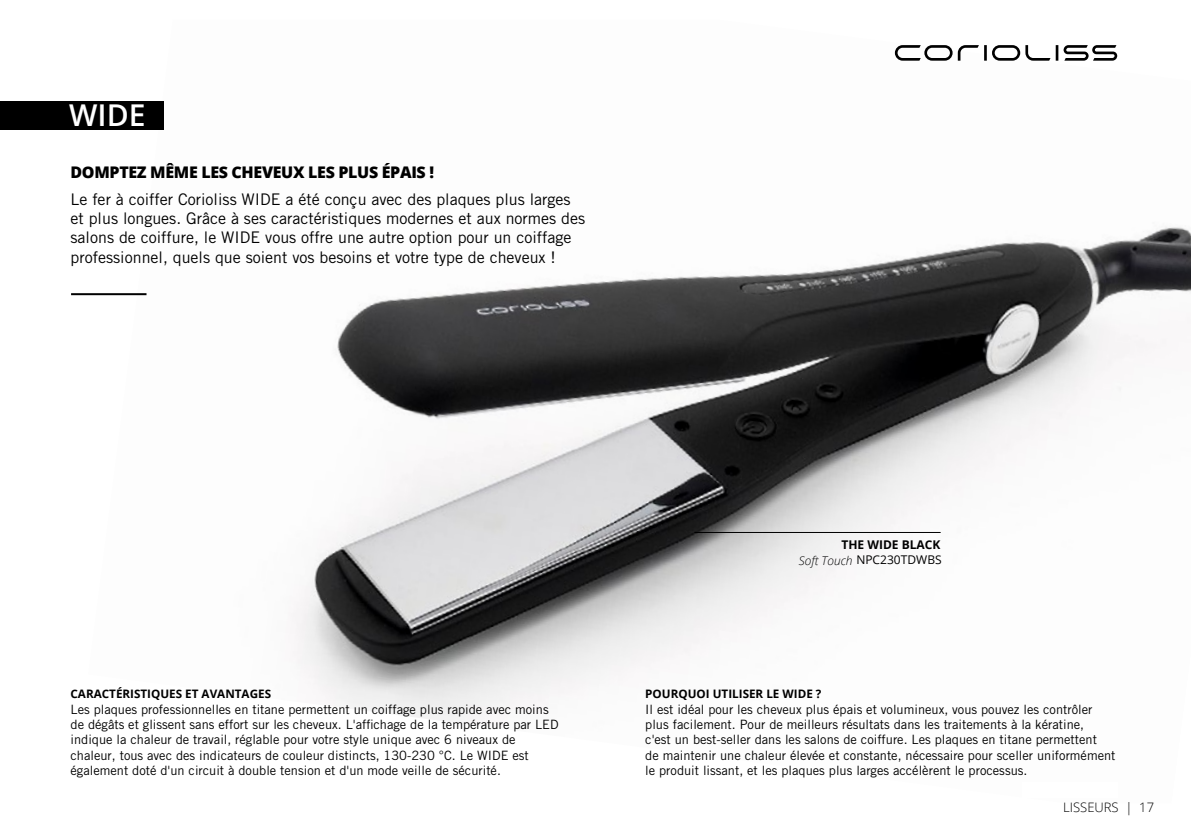
<style>
.page{position:relative;width:1191px;height:840px;background:#fff}
.page>*{position:absolute;margin:0;border:0;box-sizing:border-box;transform-origin:0 0}
.t1{font:600 30px "Open Sans";color:#fff}
.t2{font:16px/19.2px "Trade Gothic LT Std";color:#000}
.t3{font:800 16px "Open Sans";letter-spacing:-.02em;color:#000}
.t4{font:300 13px "Open Sans";color:#000}
.t5{font:12.8px/15.4px "Trade Gothic LT Std";color:#000}
.t6{font:700 12px/15.6px "Open Sans";color:#000;text-align:right}
.t7{font:700 11.6px "Open Sans";color:#000}
.s1{font-weight:300;font-style:italic}
.s2{font-weight:400}
</style>
<div class="page">
<img style="left:88px;top:52px;width:1103px;height:672px">
<hr style="left:694px;top:532px;width:246px;height:1px;background:#000">
<hr style="left:71px;top:293px;width:75px;height:2px;background:#000">
<div style="left:0;top:102px;width:163px;height:28px;background:#000"></div>
<svg style="left:895px;top:45px;width:222px;height:16px"></svg>
<h1 class="t1" style="left:69px;top:94px;width:78px">WIDE</h1>
<p class="t3" style="left:71px;top:159px;width:365px">DOMPTEZ MÊME LES CHEVEUX LES PLUS ÉPAIS !</p>
<p class="t2" style="left:71px;top:189px;width:516px">Le fer à coiffer Corioliss WIDE a été conçu avec des plaques plus larges et plus longues. Grâce à ses caractéristiques modernes et aux normes des salons de coiffure, le WIDE vous offre une autre option pour un coiffage professionnel, quels que soient vos besoins et votre type de cheveux !</p>
<p class="t7" style="left:71px;top:685px;width:202px">CARACTÉRISTIQUES ET AVANTAGES</p>
<p class="t5" style="left:71px;top:700px;width:489px">Les plaques professionnelles en titane permettent un coiffage plus rapide avec moins de dégâts et glissent sans effort sur les cheveux. L'affichage de la température par LED indique la chaleur de travail, réglable pour votre style unique avec 6 niveaux de chaleur, tous avec des indicateurs de couleur distincts, 130-230 °C. Le WIDE est également doté d'un circuit à double tension et d'un mode veille de sécurité.</p>
<p class="t6" style="left:799px;top:536px;width:144px">THE WIDE BLACK<br><span class="s1">Soft Touch</span> <span class="s2">NPC230TDWBS</span></p>
<p class="t7" style="left:645px;top:685px;width:178px">POURQUOI UTILISER LE WIDE ?</p>
<p class="t5" style="left:645px;top:700px;width:472px">Il est idéal pour les cheveux plus épais et volumineux, vous pouvez les contrôler plus facilement. Pour de meilleurs résultats dans les traitements à la kératine,<br>c'est un best-seller dans les salons de coiffure. Les plaques en titane permettent<br>de maintenir une chaleur élevée et constante, nécessaire pour sceller uniformément le produit lissant, et les plaques plus larges accélèrent le processus.</p>
<p class="t4" style="left:1063px;top:797px;width:92px">LISSEURS | 17</p>
</div>
